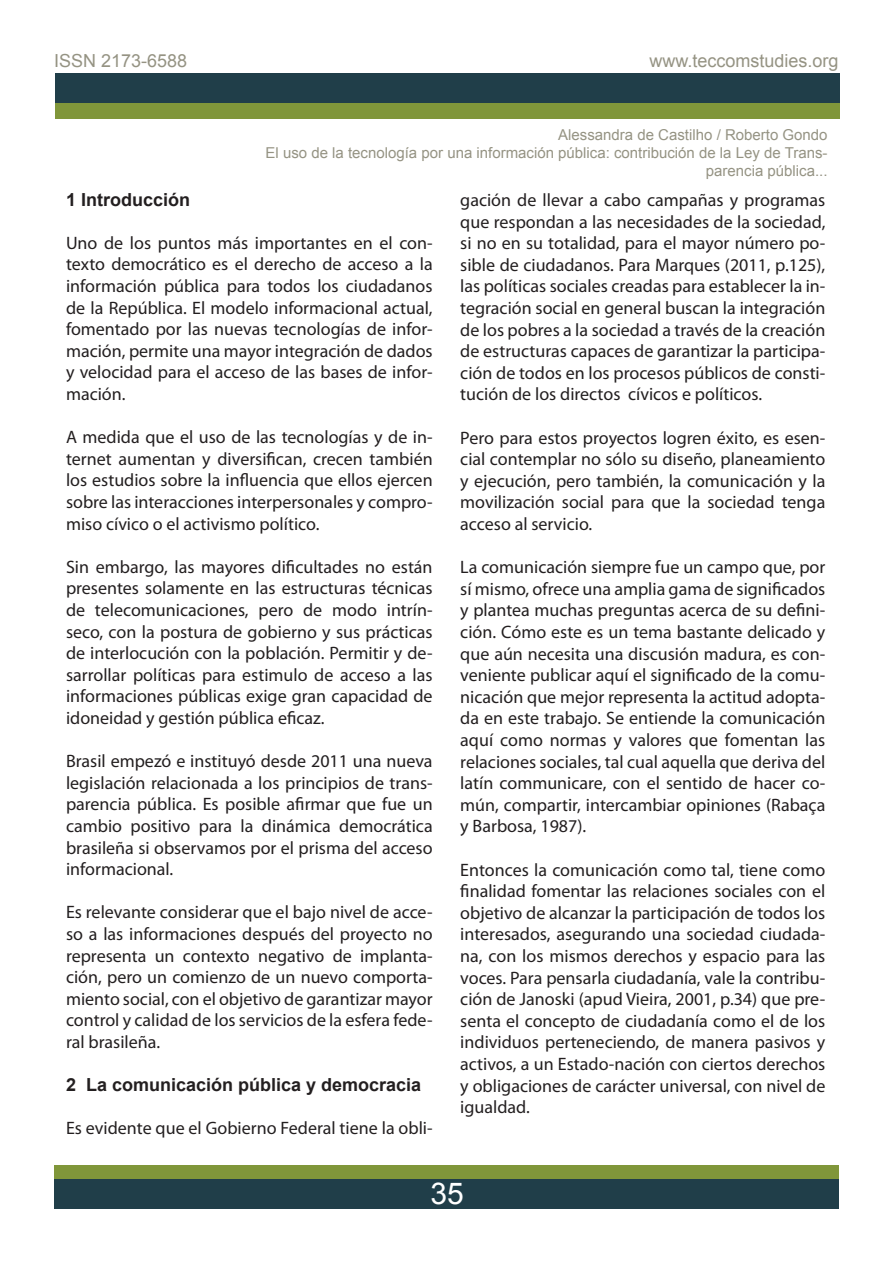
<style>
.page{position:relative;width:893px;height:1263px;background:#fff}
.page>*{position:absolute;margin:0;border:0;box-sizing:border-box;transform-origin:0 0}
.t1{font:30px "Arial";color:#fff}
.t2{font:18px/21.6px "Myriad Pro";color:#231f20;text-align:justify}
.t3{font:700 18px "Arial";color:#231f20}
.t4{font:18px "Arial";color:#959383}
.t5{font:15px/18px "Arial";color:#959383;text-align:right}
</style>
<div class="page">
<div style="left:54px;top:1165px;width:785px;height:29px;background:#80963a"></div>
<div style="left:54px;top:1179px;width:785px;height:29px;background:#203e49"></div>
<div style="left:55px;top:90px;width:784px;height:29px;background:#80963a"></div>
<div style="left:55px;top:73px;width:784px;height:29px;background:#203e49"></div>
<p class="t4" style="left:54px;top:49px;width:135px">ISSN 2173-6588</p>
<p class="t4" style="left:649px;top:49px;width:191px">www.teccomstudies.org</p>
<p class="t5" style="left:266px;top:126px;width:564px">Alessandra de Castilho / Roberto Gondo<br>El uso de la tecnología por una información pública: contribución de la Ley de Trans&shy;parencia pública...</p>
<p class="t3" style="left:66px;top:187px;width:126px">1 Introducción</p>
<p class="t2" style="left:66px;top:232px;width:368px">Uno de los puntos más importantes en el con&shy;texto democrático es el derecho de acceso a la información pública para todos los ciudadanos de la República. El modelo informacional actual, fomentado por las nuevas tecnologías de infor&shy;mación, permite una mayor integración de dados y velocidad para el acceso de las bases de infor&shy;mación.</p>
<p class="t2" style="left:66px;top:426px;width:368px">A medida que el uso de las tecnologías y de in&shy;ternet aumentan y diversifican, crecen también los estudios sobre la influencia que ellos ejercen sobre las interacciones interpersonales y compro&shy;miso cívico o el activismo político.</p>
<p class="t2" style="left:66px;top:556px;width:368px">Sin embargo, las mayores dificultades no están presentes solamente en las estructuras técnicas de telecomunicaciones, pero de modo intrín&shy;seco, con la postura de gobierno y sus prácticas de interlocución con la población. Permitir y de&shy;sarrollar políticas para estimulo de acceso a las informaciones públicas exige gran capacidad de idoneidad y gestión pública eficaz.</p>
<p class="t2" style="left:66px;top:750px;width:368px">Brasil empezó e instituyó desde 2011 una nueva legislación relacionada a los principios de trans&shy;parencia pública. Es posible afirmar que fue un cambio positivo para la dinámica democrática brasileña si observamos por el prisma del acceso informacional.</p>
<p class="t2" style="left:66px;top:901px;width:368px">Es relevante considerar que el bajo nivel de acce&shy;so a las informaciones después del proyecto no representa un contexto negativo de implanta&shy;ción, pero un comienzo de un nuevo comporta&shy;miento social, con el objetivo de garantizar mayor control y calidad de los servicios de la esfera fede&shy;ral brasileña.</p>
<p class="t3" style="left:66px;top:1073px;width:357px">2 La comunicación pública y democracia</p>
<p class="t2" style="left:66px;top:1117px;width:368px">Es evidente que el Gobierno Federal tiene la obli-</p>
<p class="t2" style="left:460px;top:189px;width:367px">gación de llevar a cabo campañas y programas que respondan a las necesidades de la sociedad, si no en su totalidad, para el mayor número po&shy;sible de ciudadanos. Para Marques (2011, p.125), las políticas sociales creadas para establecer la in&shy;tegración social en general buscan la integración de los pobres a la sociedad a través de la creación de estructuras capaces de garantizar la participa&shy;ción de todos en los procesos públicos de consti&shy;tución de los directos cívicos e políticos.</p>
<p class="t2" style="left:460px;top:426px;width:367px">Pero para estos proyectos logren éxito, es esen&shy;cial contemplar no sólo su diseño, planeamiento y ejecución, pero también, la comunicación y la movilización social para que la sociedad tenga acceso al servicio.</p>
<p class="t2" style="left:460px;top:556px;width:367px">La comunicación siempre fue un campo que, por sí mismo, ofrece una amplia gama de significados y plantea muchas preguntas acerca de su defini&shy;ción. Cómo este es un tema bastante delicado y que aún necesita una discusión madura, es con&shy;veniente publicar aquí el significado de la comu&shy;nicación que mejor representa la actitud adopta&shy;da en este trabajo. Se entiende la comunicación aquí como normas y valores que fomentan las relaciones sociales, tal cual aquella que deriva del latín communicare, con el sentido de hacer co&shy;mún, compartir, intercambiar opiniones (Rabaça y Barbosa, 1987).</p>
<p class="t2" style="left:460px;top:858px;width:367px">Entonces la comunicación como tal, tiene como finalidad fomentar las relaciones sociales con el objetivo de alcanzar la participación de todos los interesados, asegurando una sociedad ciudada&shy;na, con los mismos derechos y espacio para las voces. Para pensarla ciudadanía, vale la contribu&shy;ción de Janoski (apud Vieira, 2001, p.34) que pre&shy;senta el concepto de ciudadanía como el de los individuos perteneciendo, de manera pasivos y activos, a un Estado-nación con ciertos derechos y obligaciones de carácter universal, con nivel de igualdad.</p>
<h1 class="t1" style="left:431px;top:1174px;width:35px">35</h1>
</div>
